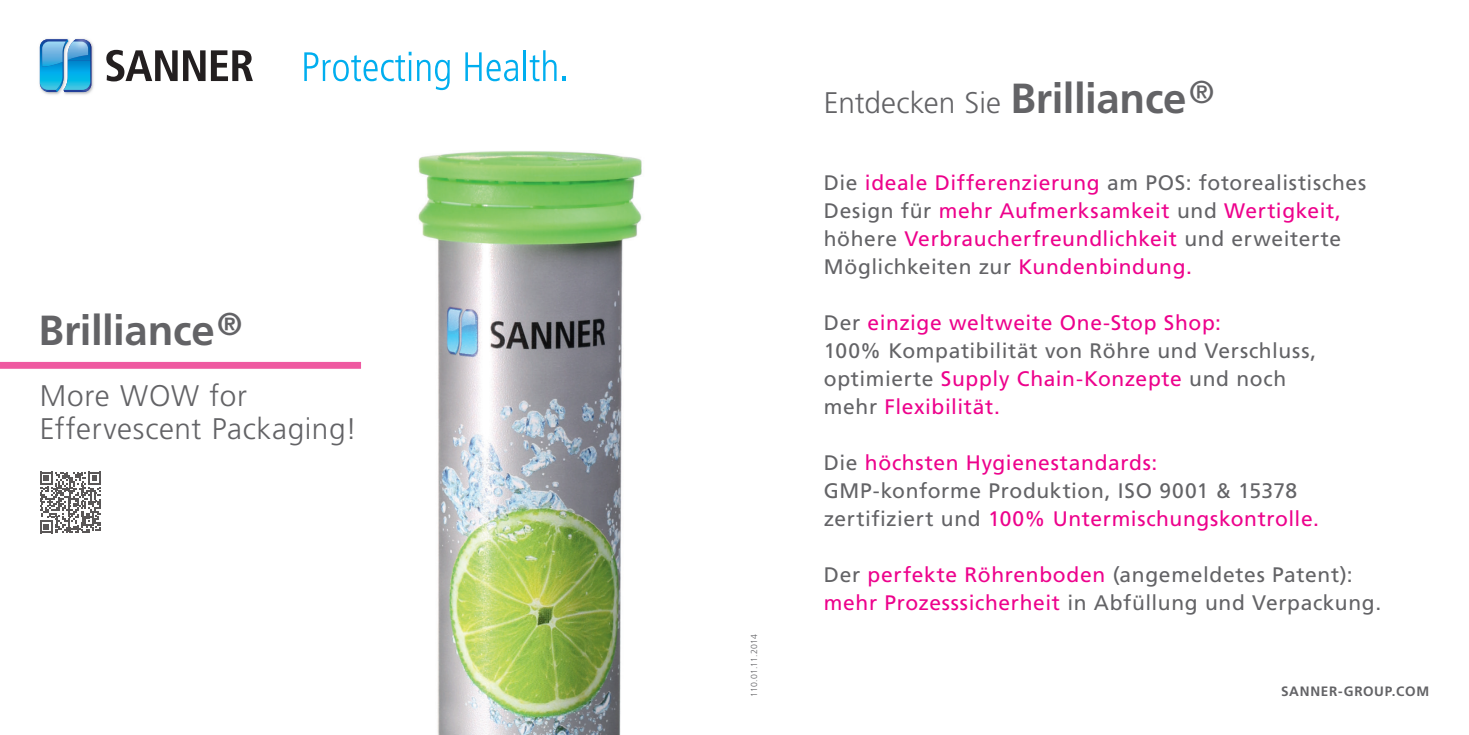
<style>
.page{position:relative;width:1469px;height:735px;background:#fff}
.page>*{position:absolute;margin:0;border:0;box-sizing:border-box;transform-origin:0 0}
.t1{font:700 42px "Frutiger LT Std";letter-spacing:-.01em;color:#636366}
.t2{font:300 29.75px/33.2px "Frutiger LT Std";letter-spacing:.02em;color:#636366}
.t3{font:300 29.75px "Frutiger LT Std";color:#636366}
.t4{font:21px/28px "Frutiger LT Std";letter-spacing:.03em;color:#636366}
.t5{font:21px/28px "Frutiger LT Std";letter-spacing:.03em;color:#ed028c}
.t6{font:700 13.65px "Frutiger LT Std";letter-spacing:.055em;color:#636366}
.t7{font:300 8.75px "Frutiger LT Std";letter-spacing:.015em;color:#636366}
.s1{font-weight:700;font-size:42px}
.s2{color:#636366}
.s3{color:#ed028c}
</style>
<div class="page">
<img style="left:0;top:151px;width:642px;height:583px">
<img style="left:39px;top:38px;width:55px;height:57px">
<svg style="left:40px;top:39px;width:52px;height:53px;background:#3ba7d9"></svg>
<img style="left:68px;top:39px;width:22px;height:21px">
<img style="left:68px;top:41px;width:20px;height:19px">
<svg style="left:106px;top:50px;width:99px;height:31px"></svg>
<svg style="left:211px;top:50px;width:42px;height:31px"></svg>
<svg style="left:304px;top:52px;width:107px;height:29px"></svg>
<svg style="left:417px;top:60px;width:33px;height:30px"></svg>
<svg style="left:465px;top:52px;width:53px;height:29px"></svg>
<hr style="left:523px;top:50px;width:3px;height:31px;background:#00aeef">
<svg style="left:529px;top:50px;width:27px;height:31px"></svg>
<svg style="left:562px;top:77px;width:4px;height:4px"></svg>
<div style="left:0;top:362px;width:361px;height:6px;background:#ef59a1"></div>
<svg style="left:40px;top:471px;width:61px;height:62px"></svg>
<h1 class="t1" style="left:38px;top:306px;width:205px">Brilliance<sup>®</sup></h1>
<h2 class="t2" style="left:40px;top:379px;width:319px">More WOW for<br>Effervescent Packaging!</h2>
<p class="t7" style="left:749px;top:696px;width:64px;rotate:-90deg">110.01.11.2014</p>
<h2 class="t3" style="left:823px;top:86px;width:392px">Entdecken Sie <span class="s1">Brilliance</span><sup>®</sup></h2>
<p class="t5" style="left:823px;top:168px;width:544px"><span class="s2">Die</span> ideale Differenzierung <span class="s2">am POS: fotorealistisches Design für</span> mehr Aufmerksamkeit <span class="s2">und</span> Wertigkeit, <span class="s2">höhere</span> Verbraucherfreundlichkeit <span class="s2">und erweiterte Möglichkeiten zur</span> Kundenbindung.</p>
<p class="t4" style="left:823px;top:308px;width:494px">Der <span class="s3">einzige weltweite One-Stop Shop:<br></span>100% Kompatibilität von Röhre und Verschluss, optimierte <span class="s3">Supply Chain-Konzepte</span> und noch mehr <span class="s3">Flexibilität.</span></p>
<p class="t4" style="left:823px;top:448px;width:497px">Die <span class="s3">höchsten Hygienestandards:<br></span>GMP-konforme Produktion, ISO 9001 &amp; 15378 zertifiziert und <span class="s3">100% Untermischungskontrolle.</span></p>
<p class="t4" style="left:823px;top:560px;width:559px">Der <span class="s3">perfekte Röhrenboden</span> (angemeldetes Patent): <span class="s3">mehr Prozesssicherheit</span> in Abfüllung und Verpackung.</p>
<p class="t6" style="left:1280px;top:682px;width:150px">SANNER-GROUP.COM</p>
</div>
